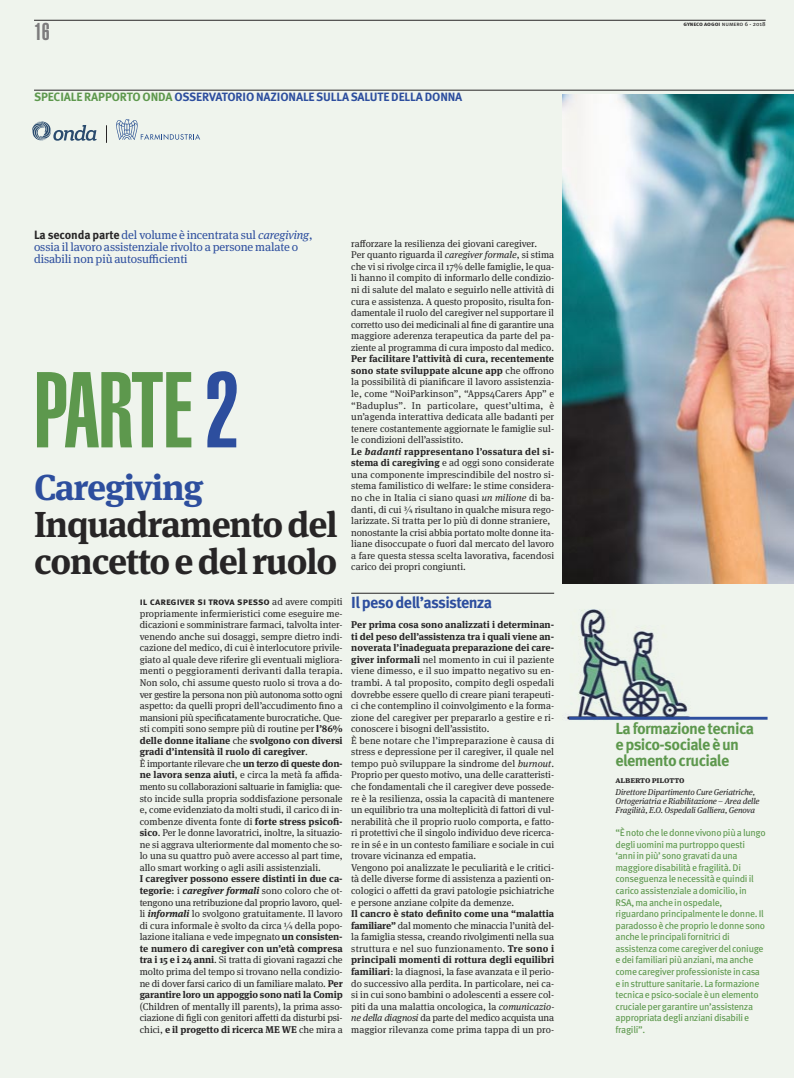
<style>
.page{position:relative;width:794px;height:1078px;background:#fff}
.page>*{position:absolute;margin:0;border:0;box-sizing:border-box;transform-origin:0 0}
.t1{font:900 extra-condensed 105.7px "Helvetica";letter-spacing:-.01em;color:#5d984d}
.t2{font:700 36px/37px "Meta Serif OT";color:#272526}
.t3{font:700 36px "Meta Serif OT";color:#2d4e9e}
.t4{font:900 extra-condensed 24px "Helvetica";color:#7d7c7d}
.t5{font:700 16px/16px "Meta Pro";letter-spacing:-.04em;color:#5d984d}
.t6{font:700 16px "Meta Pro";color:#2d4e9e}
.t7{font:12px/12.2px "Meta Serif OT";letter-spacing:-.01em;color:#2d4e9e}
.t8{font:700 12px "Meta Pro";letter-spacing:-.01em;color:#2d4e9e}
.t9{font:700 10px "Meta Pro";letter-spacing:-.005em;color:#272526}
.t10{font:9.8px/11.6px "Meta Serif OT";color:#272526}
.t11{font:9.7px/11.6px "Meta Pro";letter-spacing:-.03em;color:#5d984d}
.t12{font:italic 8.5px/9px "Meta Serif OT";letter-spacing:-.01em;color:#272526}
.t13{font:700 8.5px "Meta Serif OT";letter-spacing:-.01em;color:#272526}
.t14{font:6px "Meta Pro";color:#272526}
.s1{font-weight:700}
.s2{color:#5d984d}
.s3{font-family:"Meta Pro";font-weight:700;color:#272526}
.s4{font-style:italic}
.s5{color:#2d4e9e}
.s6{font-family:"Meta Serif OT";font-weight:400;font-size:9.8px}
.s7{font-weight:700;font-style:italic}
</style>
<div class="page">
<div style="left:0;top:0;width:794px;height:1077px;background:#eff4ed"></div>
<hr style="left:34px;top:20px;width:731px;height:1px;background:#272526">
<hr style="left:351px;top:593px;width:203px;height:1px;background:#272526">
<svg style="left:32px;top:121px;width:65px;height:20px"></svg>
<svg style="left:116px;top:119px;width:84px;height:21px"></svg>
<svg style="left:106px;top:125px;width:1px;height:18px"></svg>
<hr style="left:34px;top:90px;width:760px;height:1px;background:#272526">
<img style="left:562px;top:95px;width:232px;height:488px">
<img style="left:567px;top:609px;width:146px;height:112px">
<hr style="left:569px;top:716px;width:198px;height:3px;background:#2d4e9e">
<h3 class="t4" style="left:34px;top:23px;width:17px">16</h3>
<p class="t14" style="left:683px;top:22px;width:84px"><span class="s1">gyneco aogoi</span> numero 6 - 2018</p>
<p class="t8" style="left:34px;top:92px;width:430px"><span class="s2">SPECIALE RAPPORTO ONDA</span> OSSERVATORIO NAZIONALE SULLA SALUTE DELLA DONNA</p>
<p class="t7" style="left:34px;top:229px;width:280px"><span class="s3">La seconda parte</span> del volume è incentrata sul <span class="s4">caregiving</span>, ossia il lavoro assistenziale rivolto a persone malate o disabili non più autosufficienti</p>
<h1 class="t1" style="left:34px;top:372px;width:207px">PARTE<span class="s5">2</span></h1>
<h2 class="t3" style="left:34px;top:473px;width:171px">Caregiving</h2>
<h2 class="t2" style="left:34px;top:508px;width:305px">Inquadramento del concetto e del ruolo</h2>
<p class="t9" style="left:140px;top:597px;width:204px">il caregiver si trova spesso <span class="s6">ad avere compiti</span></p>
<p class="t10" style="left:140px;top:608px;width:204px">propriamente infermieristici come eseguire me&shy;dicazioni e somministrare farmaci, talvolta inter&shy;venendo anche sui dosaggi, sempre dietro indi&shy;cazione del medico, di cui è interlocutore privile&shy;giato al quale deve riferire gli eventuali migliora&shy;menti o peggioramenti derivanti dalla terapia.<br>Non solo, chi assume questo ruolo si trova a do&shy;ver gestire la persona non più autonoma sotto ogni aspetto: da quelli propri dell’accudimento fino a mansioni più specificatamente burocratiche. Que&shy;sti compiti sono sempre più di routine per <span class="s1">l’86% delle donne italiane</span> che <span class="s1">svolgono con diversi gradi d’intensità il ruolo di caregiver</span>.<br>È importante rilevare che <span class="s1">un terzo di queste don&shy;ne lavora senza aiuti</span>, e circa la metà fa affida&shy;mento su collaborazioni saltuarie in famiglia: que&shy;sto incide sulla propria soddisfazione personale e, come evidenziato da molti studi, il carico di in&shy;combenze diventa fonte di <span class="s1">forte stress psicofi&shy;sico</span>. Per le donne lavoratrici, inoltre, la situazio&shy;ne si aggrava ulteriormente dal momento che so&shy;lo una su quattro può avere accesso al part time, allo smart working o agli asili assistenziali.</p>
<p class="t10" style="left:140px;top:873px;width:204px;text-align:justify"><span class="s1">I caregiver possono essere distinti in due ca&shy;tegorie</span>: i <span class="s7">caregiver formali</span> sono coloro che ot&shy;tengono una retribuzione dal proprio lavoro, quel&shy;li <span class="s7">informali</span> lo svolgono gratuitamente. Il lavoro di cura informale è svolto da circa ¼ della popo&shy;lazione italiana e vede impegnato <span class="s1">un consisten&shy;te numero di caregiver con un’età compresa tra i 15 e i 24 anni</span>. Si tratta di giovani ragazzi che molto prima del tempo si trovano nella condizio&shy;ne di dover farsi carico di un familiare malato. <span class="s1">Per garantire loro un appoggio sono nati la Comip</span></p>
<p class="t10" style="left:140px;top:1000px;width:204px;text-align:justify">(Children of mentally ill parents), la prima asso&shy;ciazione di figli con genitori affetti da disturbi psi&shy;chici, <span class="s1">e il progetto di ricerca ME WE</span> che mira a</p>
<p class="t10" style="left:351px;top:238px;width:204px">rafforzare la resilienza dei giovani caregiver.<br>Per quanto riguarda il <span class="s4">caregiver formale</span>, si stima che vi si rivolge circa il 17% delle famiglie, le qua&shy;li hanno il compito di informarlo delle condizio&shy;ni di salute del malato e seguirlo nelle attività di cura e assistenza. A questo proposito, risulta fon&shy;damentale il ruolo del caregiver nel supportare il corretto uso dei medicinali al fine di garantire una maggiore aderenza terapeutica da parte del pa&shy;ziente al programma di cura imposto dal medico.</p>
<p class="t10" style="left:351px;top:354px;width:204px"><span class="s1">Per facilitare l’attività di cura, recentemente sono state sviluppate alcune app</span> che offrono la possibilità di pianificare il lavoro assistenzia&shy;le, come “NoiParkinson”, “Apps4Carers App” e “Baduplus”. In particolare, quest’ultima, è un’agenda interattiva dedicata alle badanti per tenere costantemente aggiornate le famiglie sul&shy;le condizioni dell’assistito.<br><span class="s1">Le</span> <span class="s7">badanti</span> <span class="s1">rappresentano l’ossatura del si&shy;stema di caregiving</span> e ad oggi sono considerate una componente imprescindibile del nostro si&shy;stema familistico di welfare: le stime considera&shy;no che in Italia ci siano quasi <span class="s4">un milione</span> di ba&shy;danti, di cui ¾ risultano in qualche misura rego&shy;larizzate. Si tratta per lo più di donne straniere, nonostante la crisi abbia portato molte donne ita&shy;liane disoccupate o fuori dal mercato del lavoro a fare questa stessa scelta lavorativa, facendosi carico dei propri congiunti.</p>
<h3 class="t6" style="left:351px;top:595px;width:143px">Il peso dell’assistenza</h3>
<p class="t10" style="left:351px;top:619px;width:204px"><span class="s1">Per prima cosa sono analizzati i determinan&shy;ti del peso dell’assistenza tra i quali viene an&shy;noverata l’inadeguata preparazione dei care&shy;giver informali</span> nel momento in cui il paziente viene dimesso, e il suo impatto negativo su en&shy;trambi. A tal proposito, compito degli ospedali dovrebbe essere quello di creare piani terapeuti&shy;ci che contemplino il coinvolgimento e la forma&shy;zione del caregiver per prepararlo a gestire e ri&shy;conoscere i bisogni dell’assistito.<br>È bene notare che l’impreparazione è causa di stress e depressione per il caregiver, il quale nel tempo può sviluppare la sindrome del <span class="s4">burnout</span>.<br>Proprio per questo motivo, una delle caratteristi&shy;che fondamentali che il caregiver deve possede&shy;re è la resilienza, ossia la capacità di mantenere un equilibrio tra una molteplicità di fattori di vul&shy;nerabilità che il proprio ruolo comporta, e fatto&shy;ri protettivi che il singolo individuo deve ricerca&shy;re in sé e in un contesto familiare e sociale in cui trovare vicinanza ed empatia.<br>Vengono poi analizzate le peculiarità e le critici&shy;tà delle diverse forme di assistenza a pazienti on&shy;cologici o affetti da gravi patologie psichiatriche e persone anziane colpite da demenze.</p>
<p class="t10" style="left:351px;top:908px;width:205px;text-align:justify"><span class="s1">Il cancro è stato definito come una “malattia familiare”</span> dal momento che minaccia l’unità del&shy;la famiglia stessa, creando rivolgimenti nella sua struttura e nel suo funzionamento. <span class="s1">Tre sono i principali momenti di rottura degli equilibri familiari</span>: la diagnosi, la fase avanzata e il perio&shy;do successivo alla perdita. In particolare, nei ca&shy;si in cui sono bambini o adolescenti a essere col&shy;piti da una malattia oncologica, la <span class="s4">comunicazio&shy;ne della diagnosi</span> da parte del medico acquista una maggior rilevanza come prima tappa di un pro-</p>
<h3 class="t5" style="left:615px;top:721px;width:140px">La formazione tecnica e psico-sociale è un elemento cruciale</h3>
<p class="t13" style="left:615px;top:776px;width:71px">alberto pilotto</p>
<p class="t12" style="left:615px;top:787px;width:146px">Direttore Dipartimento Cure Geriatriche,<br>Ortogeriatria e Riabilitazione – Area delle<br>Fragilità, E.O. Ospedali Galliera, Genova</p>
<p class="t11" style="left:615px;top:827px;width:152px">“È noto che le donne vivono più a lungo degli uomini ma purtroppo questi ‘anni in più’ sono gravati da una maggiore disabilità e fragilità. Di conseguenza le necessità e quindi il carico assistenziale a domicilio, in RSA, ma anche in ospedale, riguardano principalmente le donne. Il paradosso è che proprio le donne sono anche le principali fornitrici di assistenza come caregiver del coniuge e dei familiari più anziani, ma anche come caregiver professioniste in casa e in strutture sanitarie. La formazione tecnica e psico-sociale è un elemento cruciale per garantire un’assistenza appropriata degli anziani disabili e fragili”.</p>
</div>
